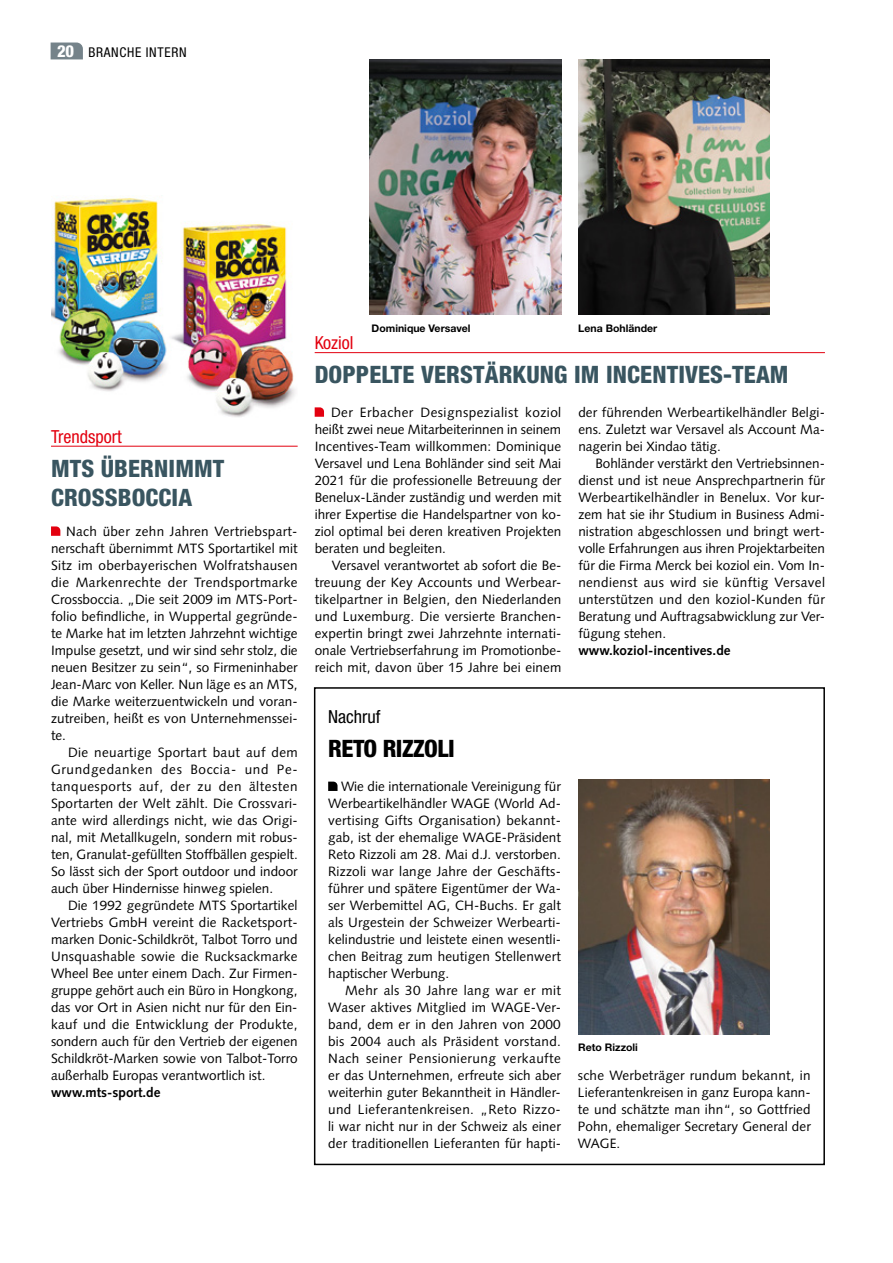
<style>
.page{position:relative;width:893px;height:1263px;background:#fff}
.page>*{position:absolute;margin:0;border:0;box-sizing:border-box;transform-origin:0 0}
.t1{font:800 condensed 24px/28.8px "Helvetica Neue";letter-spacing:.005em;color:#395560}
.t2{font:800 condensed 24px "Helvetica Neue";letter-spacing:-.02em;color:#000}
.t3{font:condensed 18px "Helvetica Neue";color:#e3000f}
.t4{font:condensed 18px "Helvetica Neue";color:#000}
.t5{font:13.5px/17px "Syntax LT";letter-spacing:.005em;color:#000;text-align:justify}
.t6{font:700 13.5px "Syntax LT";color:#000}
.t7{font:condensed 13.5px "Helvetica Neue";letter-spacing:.05em;color:#000}
.t8{font:700 10.5px "Helvetica Neue";color:#000}
.s1{font-weight:800;font-size:16.5px;color:#fff}
</style>
<div class="page">
<svg style="left:51px;top:43px;width:32px;height:16px"></svg>
<hr style="left:315px;top:352px;width:510px;height:1px;background:#e3000f">
<svg style="left:315px;top:407px;width:9px;height:10px"></svg>
<svg style="left:328px;top:782px;width:10px;height:9px"></svg>
<div style="left:314px;top:687px;width:511px;height:478px;border:2px solid #000"></div>
<img style="left:578px;top:779px;width:192px;height:255px">
<img style="left:370px;top:60px;width:191px;height:255px">
<img style="left:578px;top:60px;width:192px;height:255px">
<hr style="left:51px;top:446px;width:247px;height:1px;background:#e3000f">
<svg style="left:51px;top:526px;width:9px;height:10px"></svg>
<img style="left:51px;top:197px;width:244px;height:220px">
<p class="t7" style="left:57px;top:44px;width:131px"><span class="s1">20</span> BRANCHE INTERN</p>
<h2 class="t3" style="left:51px;top:426px;width:72px">Trendsport</h2>
<h1 class="t1" style="left:51px;top:453px;width:175px">MTS ÜBERNIMMT<br>CROSSBOCCIA</h1>
<p class="t5" style="left:51px;top:523px;width:248px;text-indent:15px">Nach über zehn Jahren Vertriebspart&shy;nerschaft übernimmt MTS Sportartikel mit Sitz im oberbayerischen Wolfratshausen die Markenrechte der Trendsportmarke Crossboccia. „Die seit 2009 im MTS-Port&shy;folio befindliche, in Wuppertal gegründe&shy;te Marke hat im letzten Jahrzehnt wichtige Impulse gesetzt, und wir sind sehr stolz, die neuen Besitzer zu sein“, so Firmeninhaber Jean-Marc von Keller. Nun läge es an MTS, die Marke weiterzuentwickeln und voran&shy;zutreiben, heißt es von Unternehmenssei&shy;te.</p>
<p class="t5" style="left:51px;top:744px;width:248px;text-indent:17px">Die neuartige Sportart baut auf dem Grundgedanken des Boccia- und Pe&shy;tanquesports auf, der zu den ältesten Sportarten der Welt zählt. Die Crossvari&shy;ante wird allerdings nicht, wie das Origi&shy;nal, mit Metallkugeln, sondern mit robus&shy;ten, Granulat-gefüllten Stoffbällen gespielt.<br>So lässt sich der Sport outdoor und indoor auch über Hindernisse hinweg spielen.</p>
<p class="t5" style="left:51px;top:897px;width:248px;text-indent:17px">Die 1992 gegründete MTS Sportartikel Vertriebs GmbH vereint die Racketsport&shy;marken Donic-Schildkröt, Talbot Torro und Unsquashable sowie die Rucksackmarke Wheel Bee unter einem Dach. Zur Firmen&shy;gruppe gehört auch ein Büro in Hongkong, das vor Ort in Asien nicht nur für den Ein&shy;kauf und die Entwicklung der Produkte, sondern auch für den Vertrieb der eigenen Schildkröt-Marken sowie von Talbot-Torro außerhalb Europas verantwortlich ist.</p>
<p class="t6" style="left:51px;top:1085px;width:111px">www.mts-sport.de</p>
<p class="t8" style="left:372px;top:321px;width:100px">Dominique Versavel</p>
<p class="t8" style="left:578px;top:321px;width:80px">Lena Bohländer</p>
<h2 class="t3" style="left:315px;top:332px;width:40px">Koziol</h2>
<h1 class="t1" style="left:315px;top:360px;width:475px">DOPPELTE VERSTÄRKUNG IM INCENTIVES-TEAM</h1>
<p class="t5" style="left:315px;top:404px;width:248px;text-indent:16px">Der Erbacher Designspezialist koziol heißt zwei neue Mitarbeiterinnen in seinem Incentives-Team willkommen: Dominique Versavel und Lena Bohländer sind seit Mai 2021 für die professionelle Betreuung der Benelux-Länder zuständig und werden mit ihrer Expertise die Handelspartner von ko&shy;ziol optimal bei deren kreativen Projekten beraten und begleiten.</p>
<p class="t5" style="left:315px;top:557px;width:248px;text-indent:17px">Versavel verantwortet ab sofort die Be&shy;treuung der Key Accounts und Werbear&shy;tikelpartner in Belgien, den Niederlanden und Luxemburg. Die versierte Branchen&shy;expertin bringt zwei Jahrzehnte internati&shy;onale Vertriebserfahrung im Promotionbe&shy;reich mit, davon über 15 Jahre bei einem</p>
<p class="t5" style="left:578px;top:404px;width:248px">der führenden Werbeartikelhändler Belgi&shy;ens. Zuletzt war Versavel als Account Ma&shy;nagerin bei Xindao tätig.</p>
<p class="t5" style="left:578px;top:455px;width:248px;text-indent:17px">Bohländer verstärkt den Vertriebsinnen&shy;dienst und ist neue Ansprechpartnerin für Werbeartikelhändler in Benelux. Vor kur&shy;zem hat sie ihr Studium in Business Admi&shy;nistration abgeschlossen und bringt wert&shy;volle Erfahrungen aus ihren Projektarbeiten für die Firma Merck bei koziol ein. Vom In&shy;nendienst aus wird sie künftig Versavel unterstützen und den koziol-Kunden für Beratung und Auftragsabwicklung zur Ver&shy;fügung stehen.</p>
<p class="t6" style="left:578px;top:642px;width:154px">www.koziol-incentives.de</p>
<h2 class="t4" style="left:328px;top:706px;width:54px">Nachruf</h2>
<h1 class="t2" style="left:328px;top:734px;width:128px">RETO RIZZOLI</h1>
<p class="t5" style="left:328px;top:778px;width:234px;text-indent:13px">Wie die internationale Vereinigung für Werbeartikelhändler WAGE (World Ad&shy;vertising Gifts Organisation) bekannt&shy;gab, ist der ehemalige WAGE-Präsident Reto Rizzoli am 28. Mai d.J. verstorben.<br>Rizzoli war lange Jahre der Geschäfts&shy;führer und spätere Eigentümer der Wa&shy;ser Werbemittel AG, CH-Buchs. Er galt als Urgestein der Schweizer Werbearti&shy;kelindustrie und leistete einen wesentli&shy;chen Beitrag zum heutigen Stellenwert haptischer Werbung.</p>
<p class="t5" style="left:328px;top:982px;width:234px;text-indent:17px">Mehr als 30 Jahre lang war er mit Waser aktives Mitglied im WAGE-Ver&shy;band, dem er in den Jahren von 2000 bis 2004 auch als Präsident vorstand.<br>Nach seiner Pensionierung verkaufte er das Unternehmen, erfreute sich aber weiterhin guter Bekanntheit in Händler&shy;und Lieferantenkreisen. „Reto Rizzo&shy;li war nicht nur in der Schweiz als einer der traditionellen Lieferanten für hapti-</p>
<p class="t8" style="left:578px;top:1041px;width:61px">Reto Rizzoli</p>
<p class="t5" style="left:578px;top:1067px;width:234px">sche Werbeträger rundum bekannt, in Lieferantenkreisen in ganz Europa kann&shy;te und schätzte man ihn“, so Gottfried Pohn, ehemaliger Secretary General der WAGE.</p>
</div>
